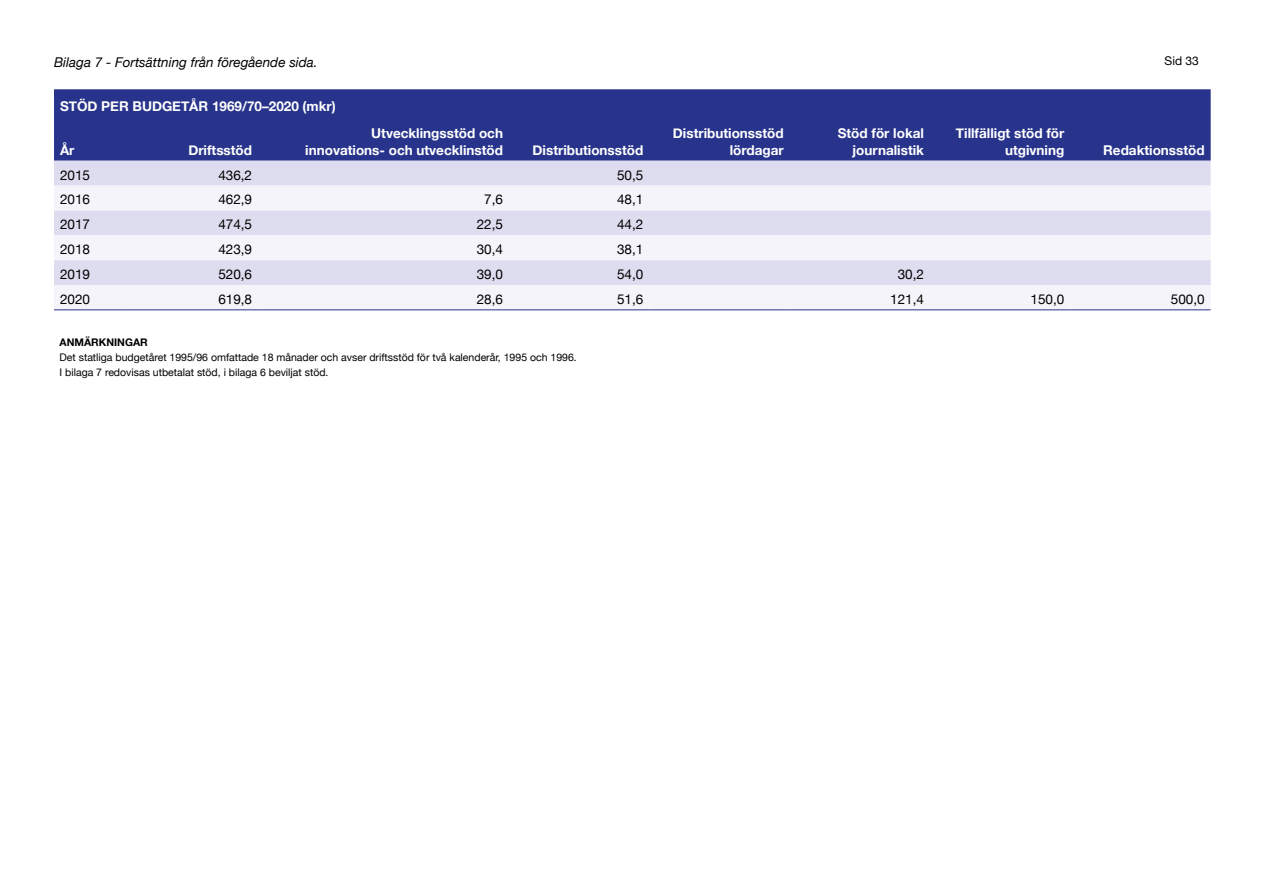
<style>
.page{position:relative;width:1263px;height:893px;background:#fff}
.page>*{position:absolute;margin:0;border:0;box-sizing:border-box;transform-origin:0 0}
.Tabellhuvud{font:700 13.5px/16.5px "Helvetica Neue";color:#fff;text-align:right}
.Faktaruta_bröd{font:13.5px "Helvetica Neue";color:#000}
.t1{font:italic 13.5px "Helvetica Neue";color:#000}
.t2{font:12px "Helvetica Neue";color:#000}
.Anmärkning{font:10.5px "Helvetica Neue";color:#000}
.Anmärkning-2{font:700 10.5px "Helvetica Neue";color:#000}
</style>
<div class="page">
<div style="left:54px;top:89px;width:1157px;height:72px;background:#28348b"></div>
<div style="left:54px;top:161px;width:1157px;height:25px;background:#dedcef"></div>
<svg style="left:54px;top:186px;width:1157px;height:123px;fill:#f4f4fa"></svg>
<hr style="left:54px;top:309px;width:68px;height:1px;background:#28348b">
<hr style="left:122px;top:309px;width:136px;height:1px;background:#28348b">
<hr style="left:258px;top:309px;width:251px;height:1px;background:#28348b">
<hr style="left:509px;top:309px;width:140px;height:1px;background:#28348b">
<hr style="left:649px;top:309px;width:141px;height:1px;background:#28348b">
<hr style="left:790px;top:309px;width:140px;height:1px;background:#28348b">
<hr style="left:930px;top:309px;width:140px;height:1px;background:#28348b">
<hr style="left:1070px;top:309px;width:141px;height:1px;background:#28348b">
<p class="t1" style="left:54px;top:52px;width:265px">Bilaga 7 - Fortsättning från föregående sida.</p>
<p class="Tabellhuvud" style="left:60px;top:98px;width:277px">STÖD PER BUDGETÅR 1969/70–2020 (mkr)</p>
<p class="Tabellhuvud" style="left:60px;top:142px;width:16px">År</p>
<p class="Tabellhuvud" style="left:188px;top:142px;width:65px">Driftsstöd</p>
<p class="Tabellhuvud" style="left:305px;top:126px;width:199px">Utvecklingsstöd och innovations- och utvecklinstöd</p>
<p class="Tabellhuvud" style="left:533px;top:142px;width:112px">Distributionsstöd</p>
<p class="Tabellhuvud" style="left:673px;top:126px;width:112px">Distributionsstöd lördagar</p>
<p class="Tabellhuvud" style="left:838px;top:126px;width:88px">Stöd för lokal journalistik</p>
<p class="Tabellhuvud" style="left:956px;top:126px;width:110px">Tillfälligt stöd för utgivning</p>
<p class="t2" style="left:1165px;top:53px;width:36px">Sid 33</p>
<p class="Tabellhuvud" style="left:1103px;top:142px;width:103px">Redaktionsstöd</p>
<p class="Faktaruta_bröd" style="left:60px;top:165px;width:32px">2015</p>
<p class="Faktaruta_bröd" style="left:218px;top:165px;width:35px">436,2</p>
<p class="Faktaruta_bröd" style="left:617px;top:165px;width:28px">50,5</p>
<p class="Faktaruta_bröd" style="left:60px;top:190px;width:32px">2016</p>
<p class="Faktaruta_bröd" style="left:218px;top:190px;width:35px">462,9</p>
<p class="Faktaruta_bröd" style="left:484px;top:190px;width:20px">7,6</p>
<p class="Faktaruta_bröd" style="left:617px;top:190px;width:28px">48,1</p>
<p class="Faktaruta_bröd" style="left:60px;top:215px;width:32px">2017</p>
<p class="Faktaruta_bröd" style="left:218px;top:215px;width:35px">474,5</p>
<p class="Faktaruta_bröd" style="left:477px;top:215px;width:28px">22,5</p>
<p class="Faktaruta_bröd" style="left:617px;top:215px;width:28px">44,2</p>
<p class="Faktaruta_bröd" style="left:60px;top:240px;width:32px">2018</p>
<p class="Faktaruta_bröd" style="left:218px;top:240px;width:35px">423,9</p>
<p class="Faktaruta_bröd" style="left:477px;top:240px;width:28px">30,4</p>
<p class="Faktaruta_bröd" style="left:617px;top:240px;width:28px">38,1</p>
<p class="Faktaruta_bröd" style="left:60px;top:264px;width:32px">2019</p>
<p class="Faktaruta_bröd" style="left:218px;top:264px;width:35px">520,6</p>
<p class="Faktaruta_bröd" style="left:477px;top:264px;width:28px">39,0</p>
<p class="Faktaruta_bröd" style="left:617px;top:264px;width:28px">54,0</p>
<p class="Faktaruta_bröd" style="left:898px;top:264px;width:28px">30,2</p>
<p class="Faktaruta_bröd" style="left:60px;top:289px;width:32px">2020</p>
<p class="Faktaruta_bröd" style="left:218px;top:289px;width:35px">619,8</p>
<p class="Faktaruta_bröd" style="left:477px;top:289px;width:28px">28,6</p>
<p class="Faktaruta_bröd" style="left:617px;top:289px;width:28px">51,6</p>
<p class="Faktaruta_bröd" style="left:890px;top:289px;width:35px">121,4</p>
<p class="Faktaruta_bröd" style="left:1030px;top:289px;width:35px">150,0</p>
<p class="Faktaruta_bröd" style="left:1171px;top:289px;width:35px">500,0</p>
<p class="Anmärkning-2" style="left:60px;top:334px;width:90px">ANMÄRKNINGAR</p>
<p class="Anmärkning" style="left:60px;top:350px;width:519px">Det statliga budgetåret 1995/96 omfattade 18 månader och avser driftsstöd för två kalenderår, 1995 och 1996.</p>
<p class="Anmärkning" style="left:60px;top:365px;width:270px">I bilaga 7 redovisas utbetalat stöd, i bilaga 6 beviljat stöd.</p>
</div>
